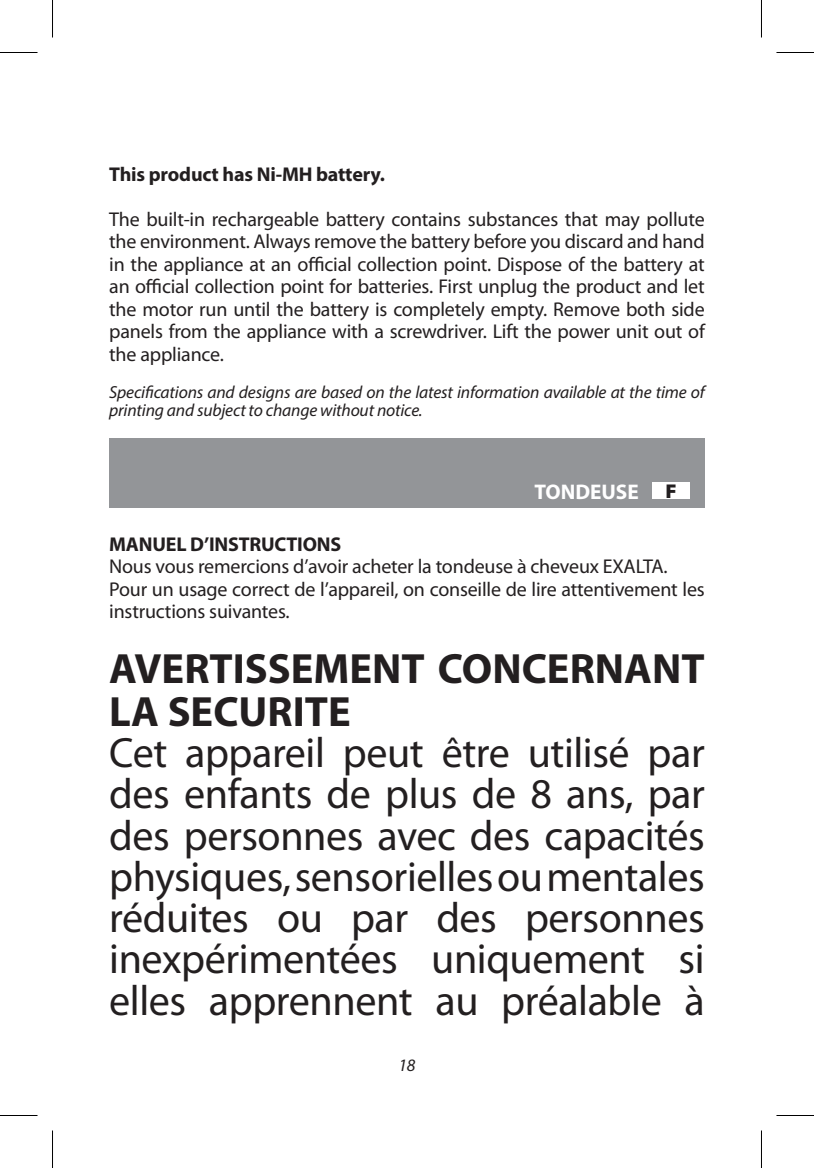
<style>
.page{position:relative;width:814px;height:1168px;background:#fff}
.page>*{position:absolute;margin:0;border:0;box-sizing:border-box;transform-origin:0 0}
.t1{font:42.5px/41.2px "Myriad Pro";letter-spacing:-.01em;color:#231f20;text-align:justify}
.t2{font:700 42.5px/42.5px "Myriad Pro";color:#231f20}
.t3{font:700 21.25px "Myriad Pro";color:#fff}
.t4{font:20px/22.5px "Myriad Pro";letter-spacing:-.01em;color:#231f20;text-align:justify}
.t5{font:700 20px "Myriad Pro";letter-spacing:-.01em;color:#231f20}
.t6{font:900 20px "Myriad Pro";color:#231f20}
.t7{font:italic 17.5px/17.5px "Myriad Pro";letter-spacing:-.01em;color:#231f20}
</style>
<div class="page">
<div style="left:109px;top:439px;width:595px;height:69px;background:#939598"></div>
<div style="left:652px;top:483px;width:38px;height:16px;background:#fff"></div>
<hr style="left:0;top:52px;width:38px;height:1px;background:#000">
<hr style="left:776px;top:52px;width:38px;height:1px;background:#000">
<hr style="left:0;top:1115px;width:38px;height:1px;background:#000">
<hr style="left:776px;top:1115px;width:38px;height:1px;background:#000">
<hr style="left:52px;top:0;width:1px;height:38px;background:#000">
<hr style="left:52px;top:1130px;width:1px;height:38px;background:#000">
<hr style="left:761px;top:0;width:1px;height:38px;background:#000">
<hr style="left:761px;top:1130px;width:1px;height:38px;background:#000">
<p class="t5" style="left:109px;top:161px;width:277px">This product has Ni-MH battery.</p>
<p class="t4" style="left:109px;top:208px;width:597px">The built-in rechargeable battery contains substances that may pollute the environment. Always remove the battery before you discard and hand in the appliance at an official collection point. Dispose of the battery at an official collection point for batteries. First unplug the product and let the motor run until the battery is completely empty. Remove both side panels from the appliance with a screwdriver. Lift the power unit out of the appliance.</p>
<p class="t7" style="left:109px;top:383px;width:597px">Specifications and designs are based on the latest information available at the time of printing and subject to change without notice.</p>
<p class="t3" style="left:534px;top:478px;width:106px">TONDEUSE</p>
<p class="t6" style="left:665px;top:477px;width:13px">F</p>
<p class="t5" style="left:109px;top:531px;width:234px">MANUEL D’INSTRUCTIONS</p>
<p class="t4" style="left:109px;top:555px;width:597px;text-align:left">Nous vous remercions d’avoir acheter la tondeuse à cheveux EXALTA.<br>Pour un usage correct de l’appareil, on conseille de lire attentivement les instructions suivantes.</p>
<h1 class="t2" style="left:109px;top:646px;width:597px">AVERTISSEMENT CONCERNANT<br>LA SECURITE</h1>
<h1 class="t1" style="left:109px;top:732px;width:597px">Cet appareil peut être utilisé par des enfants de plus de 8 ans, par des personnes avec des capacités physiques, sensorielles ou mentales réduites ou par des personnes inexpérimentées uniquement si elles apprennent au préalable à</h1>
<p class="t7" style="left:398px;top:1056px;width:19px">18</p>
</div>
